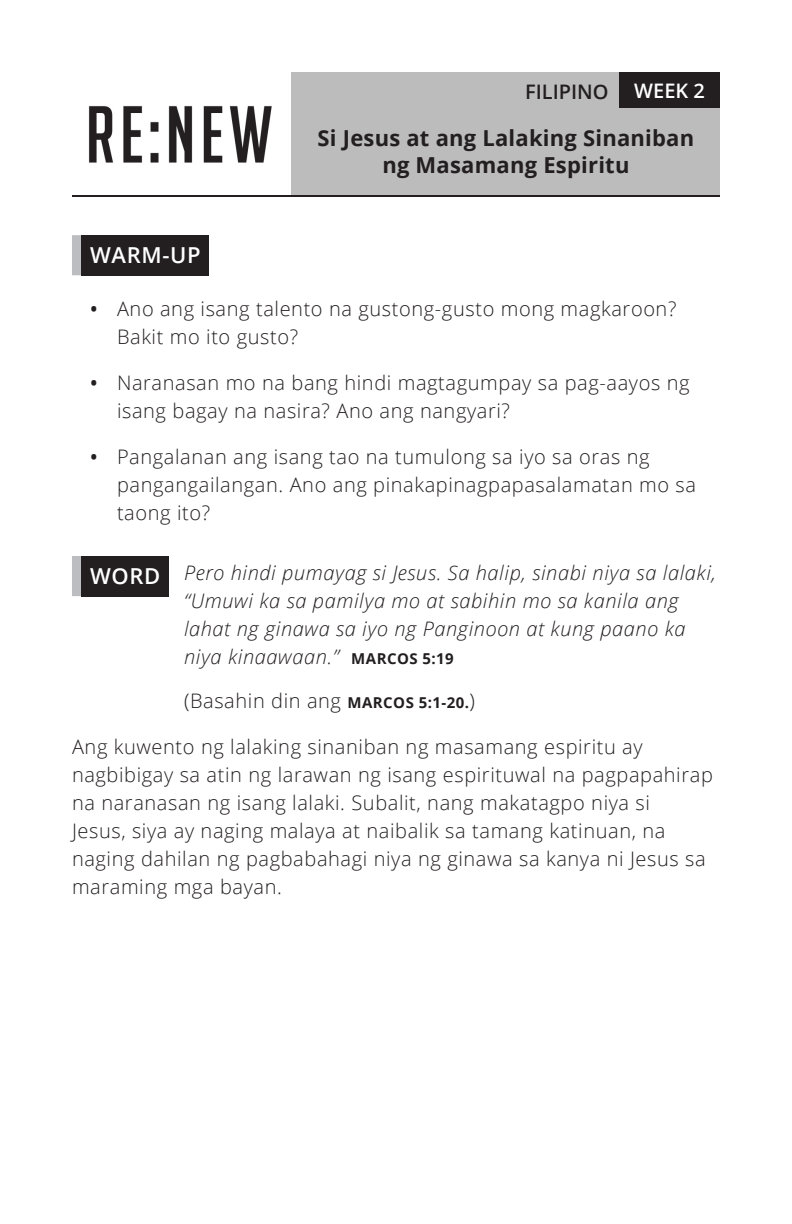
<style>
.page{position:relative;width:792px;height:1224px;background:#fff}
.page>*{position:absolute;margin:0;border:0;box-sizing:border-box;transform-origin:0 0}
.title_01{font:700 22px/26.4px "Open Sans";letter-spacing:.01em;color:#231f20;text-align:center}
.header_text{font:600 22px "Open Sans";letter-spacing:.03em;color:#fff}
.body_text_01{font:300 20px/28px "Open Sans";letter-spacing:.03em;color:#231f20}
.verse_text_01{font:italic 300 20px/28px "Open Sans";letter-spacing:.03em;color:#231f20}
.verse_text_02{font:300 20px "Open Sans";letter-spacing:.03em;color:#231f20}
.filipino_text{font:600 20px "Open Sans";color:#231f20}
.week_num_01{font:600 20px "Open Sans";color:#fff}
.s1{font-weight:600}
.s2{font-weight:700;font-style:normal;font-size:15px}
.s3{font-weight:700;font-size:15px}
</style>
<div class="page">
<div style="left:81px;top:235px;width:128px;height:40px;background:#231f20"></div>
<div style="left:72px;top:235px;width:9px;height:40px;background:#bcbdc0"></div>
<img style="left:88px;top:72px;width:204px;height:123px">
<div style="left:292px;top:72px;width:428px;height:124px;background:#bdbcbc"></div>
<hr style="left:72px;top:195px;width:648px;height:2px;background:#231f20">
<div style="left:619px;top:72px;width:101px;height:36px;background:#231f20"></div>
<div style="left:81px;top:556px;width:88px;height:40px;background:#231f20"></div>
<div style="left:72px;top:556px;width:9px;height:40px;background:#bcbdc0"></div>
<p class="week_num_01" style="left:634px;top:77px;width:72px">WEEK 2</p>
<p class="filipino_text" style="left:525px;top:78px;width:85px">FILIPINO</p>
<p class="title_01" style="left:318px;top:125px;width:378px">Si Jesus at ang Lalaking Sinaniban ng Masamang Espiritu</p>
<p class="header_text" style="left:90px;top:240px;width:112px">WARM-UP</p>
<p class="body_text_01" style="left:117px;top:294px;width:561px;text-indent:-27px"><span class="s1">•</span> Ano ang isang talento na gustong-gusto mong magkaroon?<br>Bakit mo ito gusto?</p>
<p class="body_text_01" style="left:117px;top:368px;width:574px;text-indent:-27px"><span class="s1">•</span> Naranasan mo na bang hindi magtagumpay sa pag-aayos ng isang bagay na nasira? Ano ang nangyari?</p>
<p class="body_text_01" style="left:117px;top:442px;width:581px;text-indent:-27px"><span class="s1">•</span> Pangalanan ang isang tao na tumulong sa iyo sa oras ng pangangailangan. Ano ang pinakapinagpapasalamatan mo sa taong ito?</p>
<p class="header_text" style="left:90px;top:561px;width:72px">WORD</p>
<p class="verse_text_01" style="left:184px;top:558px;width:534px">Pero hindi pumayag si Jesus. Sa halip, sinabi niya sa lalaki, “Umuwi ka sa pamilya mo at sabihin mo sa kanila ang lahat ng ginawa sa iyo ng Panginoon at kung paano ka niya kinaawaan.” <span class="s2">MARCOS 5:19</span></p>
<p class="verse_text_02" style="left:184px;top:687px;width:292px">(Basahin din ang <span class="s3">MARCOS 5:1-20.</span>)</p>
<p class="body_text_01" style="left:72px;top:733px;width:642px">Ang kuwento ng lalaking sinaniban ng masamang espiritu ay nagbibigay sa atin ng larawan ng isang espirituwal na pagpapahirap na naranasan ng isang lalaki. Subalit, nang makatagpo niya si<br>Jesus, siya ay naging malaya at naibalik sa tamang katinuan, na naging dahilan ng pagbabahagi niya ng ginawa sa kanya ni Jesus sa maraming mga bayan.</p>
</div>
